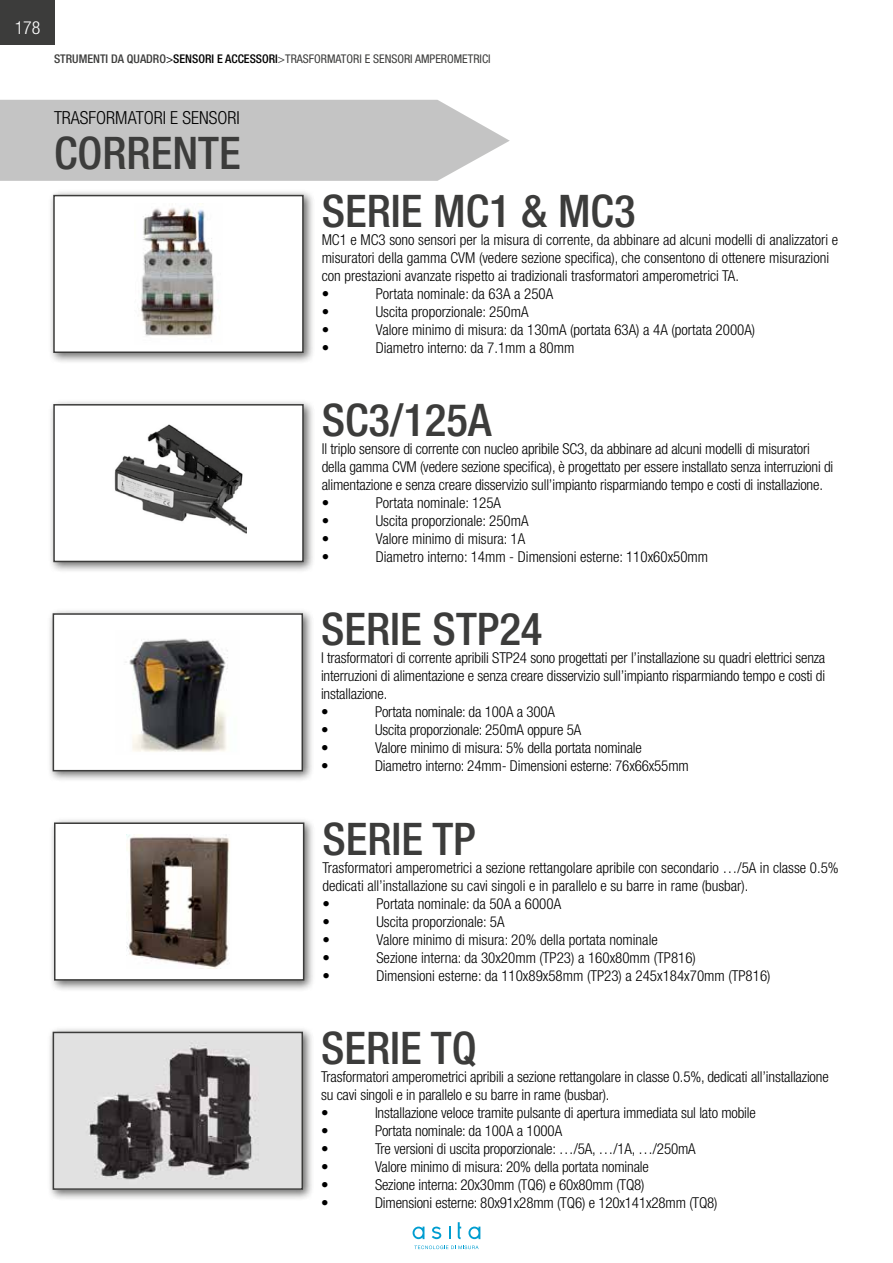
<style>
.page{position:relative;width:893px;height:1263px;background:#fff}
.page>*{position:absolute;margin:0;border:0;box-sizing:border-box;transform-origin:0 0}
.t1{font:500 condensed 45px "Helvetica Neue LT Std";color:#3c3c3b}
.t2{font:300 condensed 18px "Helvetica Neue LT Std";color:#000}
.t3{font:300 condensed 18px "Helvetica Neue LT Std";color:#fff}
.t4{font:300 condensed 15px/18px "Helvetica Neue LT Std";letter-spacing:-.01em;color:#000}
.t5{font:condensed 12px "Helvetica Neue LT Std";color:#3c3c3b}
.s1{font-weight:500}
.s2{color:#000}
.s3{font-weight:500;color:#000}
</style>
<div class="page">
<div style="left:48px;top:190px;width:267px;height:174px;background:#3c3c3b;opacity:.75"></div>
<div style="left:54px;top:196px;width:249px;height:156px;background:#fff"></div>
<img style="left:140px;top:208px;width:74px;height:128px">
<div style="left:53px;top:195px;width:251px;height:158px;border:2px solid #3c3c3b"></div>
<div style="left:48px;top:399px;width:267px;height:174px;background:#3c3c3b;opacity:.75"></div>
<div style="left:54px;top:405px;width:249px;height:156px;background:#fff"></div>
<img style="left:114px;top:424px;width:132px;height:110px">
<div style="left:53px;top:404px;width:251px;height:158px;border:2px solid #3c3c3b"></div>
<div style="left:47px;top:608px;width:267px;height:174px;background:#3c3c3b;opacity:.75"></div>
<div style="left:53px;top:614px;width:249px;height:157px;background:#fff"></div>
<img style="left:125px;top:638px;width:103px;height:114px">
<div style="left:53px;top:613px;width:250px;height:158px;border:2px solid #3c3c3b"></div>
<div style="left:49px;top:817px;width:267px;height:175px;background:#3c3c3b;opacity:.75"></div>
<div style="left:55px;top:823px;width:249px;height:157px;background:#fff"></div>
<img style="left:127px;top:835px;width:103px;height:133px">
<div style="left:54px;top:822px;width:250px;height:159px;border:2px solid #3c3c3b"></div>
<div style="left:47px;top:1026px;width:267px;height:175px;background:#3c3c3b;opacity:.75"></div>
<img style="left:56px;top:1035px;width:244px;height:152px">
<div style="left:53px;top:1032px;width:250px;height:158px;border:2px solid #3c3c3b"></div>
<div style="left:0;top:0;width:55px;height:44px;background:#3c3c3b"></div>
<svg style="left:0;top:100px;width:510px;height:81px;background:#c7c7c7"></svg>
<svg style="left:413px;top:1226px;width:11px;height:13px"></svg>
<svg style="left:432px;top:1226px;width:9px;height:13px"></svg>
<svg style="left:449px;top:1226px;width:1px;height:13px"></svg>
<svg style="left:458px;top:1222px;width:3px;height:17px"></svg>
<svg style="left:468px;top:1226px;width:12px;height:13px"></svg>
<svg style="left:414px;top:1245px;width:65px;height:4px"></svg>
<p class="t3" style="left:15px;top:17px;width:27px">178</p>
<p class="t5" style="left:54px;top:51px;width:438px"><span class="s1">STRUMENTI DA QUADRO</span><span class="s2">&gt;</span><span class="s3">SENSORI E ACCESSORI</span>&gt;TRASFORMATORI E SENSORI AMPEROMETRICI</p>
<p class="t2" style="left:54px;top:108px;width:187px">TRASFORMATORI E SENSORI</p>
<h1 class="t1" style="left:54px;top:126px;width:188px">CORRENTE</h1>
<h1 class="t1" style="left:322px;top:184px;width:315px">SERIE MC1 &amp; MC3</h1>
<p class="t4" style="left:322px;top:231px;width:518px">MC1 e MC3 sono sensori per la misura di corrente, da abbinare ad alcuni modelli di analizzatori e misuratori della gamma CVM (vedere sezione specifica), che consentono di ottenere misurazioni con prestazioni avanzate rispetto ai tradizionali trasformatori amperometrici TA.<br>•</p>
<p class="t4" style="left:376px;top:285px;width:179px">Portata nominale: da 63A a 250A</p>
<p class="t4" style="left:322px;top:303px;width:9px">•</p>
<p class="t4" style="left:376px;top:303px;width:154px">Uscita proporzionale: 250mA</p>
<p class="t4" style="left:322px;top:321px;width:9px">•</p>
<p class="t4" style="left:376px;top:321px;width:381px">Valore minimo di misura: da 130mA (portata 63A) a 4A (portata 2000A)</p>
<p class="t4" style="left:322px;top:339px;width:9px">•</p>
<p class="t4" style="left:376px;top:339px;width:200px">Diametro interno: da 7.1mm a 80mm</p>
<h1 class="t1" style="left:322px;top:393px;width:171px">SC3/125A</h1>
<p class="t4" style="left:322px;top:440px;width:513px">Il triplo sensore di corrente con nucleo apribile SC3, da abbinare ad alcuni modelli di misuratori della gamma CVM (vedere sezione specifica), è progettato per essere installato senza interruzioni di alimentazione e senza creare disservizio sull’impianto risparmiando tempo e costi di installazione. •</p>
<p class="t4" style="left:376px;top:494px;width:127px">Portata nominale: 125A</p>
<p class="t4" style="left:322px;top:512px;width:9px">•</p>
<p class="t4" style="left:376px;top:512px;width:154px">Uscita proporzionale: 250mA</p>
<p class="t4" style="left:322px;top:530px;width:9px">•</p>
<p class="t4" style="left:376px;top:530px;width:151px">Valore minimo di misura: 1A</p>
<p class="t4" style="left:322px;top:548px;width:9px">•</p>
<p class="t4" style="left:376px;top:548px;width:334px">Diametro interno: 14mm - Dimensioni esterne: 110x60x50mm</p>
<h1 class="t1" style="left:321px;top:603px;width:223px">SERIE STP24</h1>
<p class="t4" style="left:321px;top:649px;width:506px">I trasformatori di corrente apribili STP24 sono progettati per l’installazione su quadri elettrici senza interruzioni di alimentazione e senza creare disservizio sull’impianto risparmiando tempo e costi di installazione.<br>•</p>
<p class="t4" style="left:375px;top:703px;width:182px">Portata nominale: da 100A a 300A</p>
<p class="t4" style="left:321px;top:721px;width:9px">•</p>
<p class="t4" style="left:375px;top:721px;width:208px">Uscita proporzionale: 250mA oppure 5A</p>
<p class="t4" style="left:321px;top:739px;width:9px">•</p>
<p class="t4" style="left:375px;top:739px;width:268px">Valore minimo di misura: 5% della portata nominale</p>
<p class="t4" style="left:321px;top:757px;width:9px">•</p>
<p class="t4" style="left:375px;top:757px;width:315px">Diametro interno: 24mm- Dimensioni esterne: 76x66x55mm</p>
<h1 class="t1" style="left:322px;top:812px;width:155px">SERIE TP</h1>
<p class="t4" style="left:322px;top:858px;width:518px">Trasformatori amperometrici a sezione rettangolare apribile con secondario …/5A in classe 0.5% dedicati all’installazione su cavi singoli e in parallelo e su barre in rame (busbar).<br>•</p>
<p class="t4" style="left:376px;top:894px;width:186px">Portata nominale: da 50A a 6000A</p>
<p class="t4" style="left:322px;top:912px;width:9px">•</p>
<p class="t4" style="left:376px;top:912px;width:130px">Uscita proporzionale: 5A</p>
<p class="t4" style="left:322px;top:930px;width:9px">•</p>
<p class="t4" style="left:376px;top:930px;width:283px">Valore minimo di misura: 20% della portata nominale</p>
<p class="t4" style="left:322px;top:948px;width:9px">•</p>
<p class="t4" style="left:376px;top:948px;width:321px">Sezione interna: da 30x20mm (TP23) a 160x80mm (TP816)</p>
<p class="t4" style="left:322px;top:966px;width:9px">•</p>
<p class="t4" style="left:376px;top:966px;width:396px">Dimensioni esterne: da 110x89x58mm (TP23) a 245x184x70mm (TP816)</p>
<h1 class="t1" style="left:321px;top:1021px;width:157px">SERIE TQ</h1>
<p class="t4" style="left:321px;top:1067px;width:509px">Trasformatori amperometrici apribili a sezione rettangolare in classe 0.5%, dedicati all’installazione su cavi singoli e in parallelo e su barre in rame (busbar).<br>•</p>
<p class="t4" style="left:375px;top:1103px;width:382px">Installazione veloce tramite pulsante di apertura immediata sul lato mobile</p>
<p class="t4" style="left:321px;top:1121px;width:9px">•</p>
<p class="t4" style="left:375px;top:1121px;width:189px">Portata nominale: da 100A a 1000A</p>
<p class="t4" style="left:321px;top:1139px;width:9px">•</p>
<p class="t4" style="left:375px;top:1139px;width:322px">Tre versioni di uscita proporzionale: …/5A, …/1A, …/250mA</p>
<p class="t4" style="left:321px;top:1157px;width:9px">•</p>
<p class="t4" style="left:375px;top:1157px;width:275px">Valore minimo di misura: 20% della portata nominale</p>
<p class="t4" style="left:321px;top:1175px;width:9px">•</p>
<p class="t4" style="left:375px;top:1175px;width:271px">Sezione interna: 20x30mm (TQ6) e 60x80mm (TQ8)</p>
<p class="t4" style="left:321px;top:1193px;width:9px">•</p>
<p class="t4" style="left:375px;top:1193px;width:344px">Dimensioni esterne: 80x91x28mm (TQ6) e 120x141x28mm (TQ8)</p>
</div>
